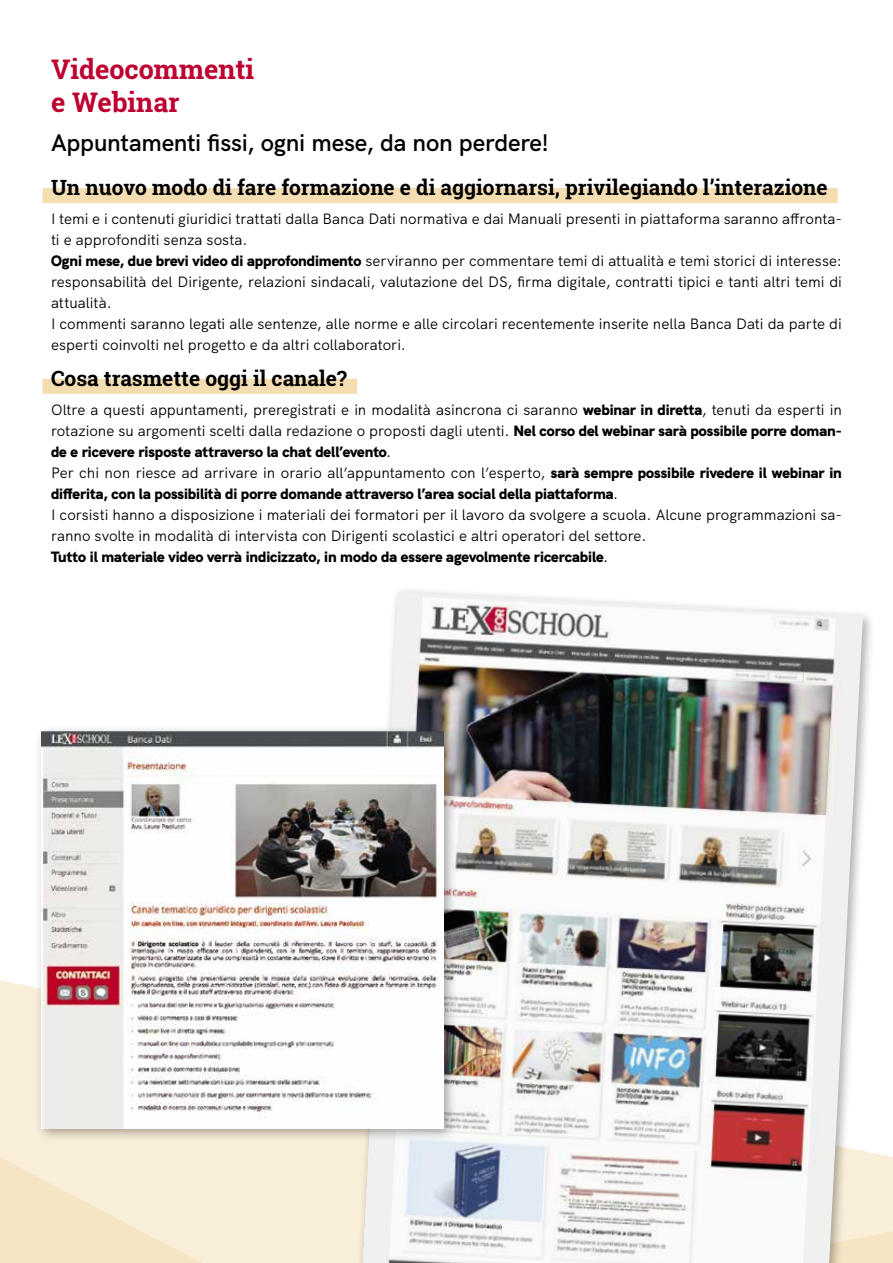
<style>
.page{position:relative;width:893px;height:1263px;background:#fff}
.page>*{position:absolute;margin:0;border:0;box-sizing:border-box;transform-origin:0 0}
.t1{font:700 27px/33px "Roboto Slab";color:#be0030}
.t2{font:600 24px "HK Grotesk";letter-spacing:-.01em;color:#000}
.t3{font:700 21px "Roboto Slab";color:#000}
.t4{font:15px/21px "HK Grotesk";color:#000}
.s1{font-weight:900}
</style>
<div class="page">
<div style="left:243px;top:1142px;width:111px;height:121px;background:#f9eed8"></div>
<svg style="left:0;top:980px;width:243px;height:283px;background:#f8ebd2"></svg>
<svg style="left:875px;top:1153px;width:18px;height:110px;background:#f8ebd3"></svg>
<div style="left:43px;top:188px;width:795px;height:15px;background:#f4ddb1"></div>
<div style="left:43px;top:379px;width:314px;height:15px;background:#f4ddb1"></div>
<div style="left:354px;top:586px;width:521px;height:677px;background:#000;opacity:.33"></div>
<img style="left:363px;top:592px;width:500px;height:671px">
<div style="left:35px;top:724px;width:422px;height:418px;background:#000;opacity:.33"></div>
<img style="left:41px;top:730px;width:403px;height:399px">
<h1 class="t1" style="left:51px;top:53px;width:205px">Videocommenti e Webinar</h1>
<h2 class="t2" style="left:51px;top:124px;width:500px">Appuntamenti fissi, ogni mese, da non perdere!</h2>
<h3 class="t3" style="left:51px;top:173px;width:778px">Un nuovo modo di fare formazione e di aggiornarsi, privilegiando l’interazione</h3>
<p class="t4" style="left:51px;top:207px;width:792px">I temi e i contenuti giuridici trattati dalla Banca Dati normativa e dai Manuali presenti in piattaforma saranno affronta&shy;ti e approfonditi senza sosta.<br><span class="s1">Ogni mese, due brevi video di approfondimento</span> serviranno per commentare temi di attualità e temi storici di interesse: responsabilità del Dirigente, relazioni sindacali, valutazione del DS, firma digitale, contratti tipici e tanti altri temi di attualità.<br>I commenti saranno legati alle sentenze, alle norme e alle circolari recentemente inserite nella Banca Dati da parte di esperti coinvolti nel progetto e da altri collaboratori.</p>
<h3 class="t3" style="left:51px;top:364px;width:298px">Cosa trasmette oggi il canale?</h3>
<p class="t4" style="left:51px;top:398px;width:792px">Oltre a questi appuntamenti, preregistrati e in modalità asincrona ci saranno <span class="s1">webinar in diretta</span>, tenuti da esperti in rotazione su argomenti scelti dalla redazione o proposti dagli utenti. <span class="s1">Nel corso del webinar sarà possibile porre doman&shy;de e ricevere risposte attraverso la chat dell’evento</span>.<br>Per chi non riesce ad arrivare in orario all’appuntamento con l’esperto, <span class="s1">sarà sempre possibile rivedere il webinar in differita, con la possibilità di porre domande attraverso l’area social della piattaforma</span>.<br>I corsisti hanno a disposizione i materiali dei formatori per il lavoro da svolgere a scuola. Alcune programmazioni sa&shy;ranno svolte in modalità di intervista con Dirigenti scolastici e altri operatori del settore.<br><span class="s1">Tutto il materiale video verrà indicizzato, in modo da essere agevolmente ricercabile</span>.</p>
</div>
